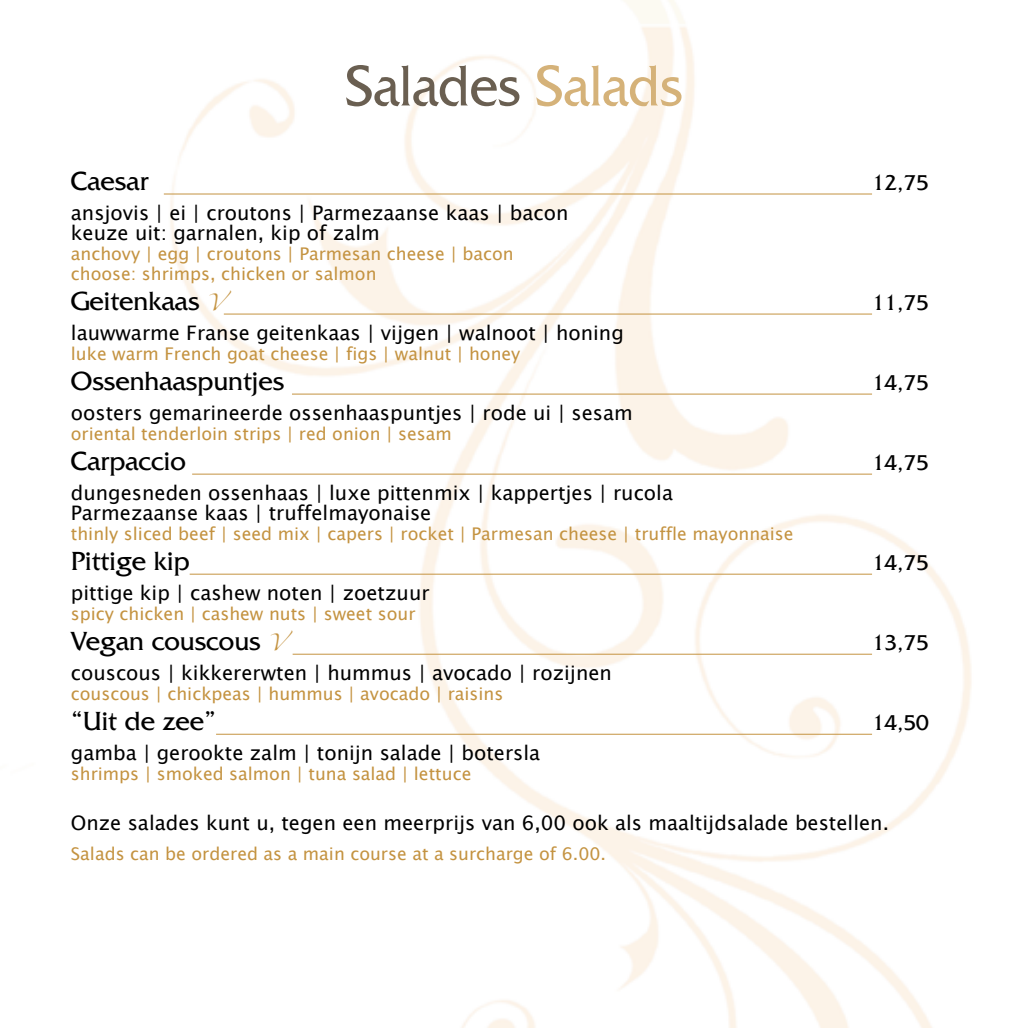
<style>
.page{position:relative;width:1028px;height:1028px;background:#fff}
.page>*{position:absolute;margin:0;border:0;box-sizing:border-box;transform-origin:0 0}
.t1{font:60px "Friz Quadrata Std";color:#6a5f51;scale:.9 1}
.t2{font:27.5px "Friz Quadrata Std";color:#000}
.t3{font:22.5px "Friz Quadrata Std";color:#000}
.t4{font:20px/20px "Lucida Grande";color:#000}
.t5{font:17.5px/20px "Lucida Grande";color:#c49341}
.s1{color:#d5b279}
.s2{font-family:"Zapfino";font-size:15px;color:#c49341}
</style>
<div class="page">
<img style="left:163px;top:0;width:809px;height:1028px">
<hr style="left:164px;top:194px;width:708px;height:1px;background:#c49341">
<hr style="left:224px;top:314px;width:648px;height:1px;background:#c49341">
<hr style="left:292px;top:394px;width:580px;height:1px;background:#c49341">
<hr style="left:192px;top:474px;width:680px;height:1px;background:#c49341">
<hr style="left:190px;top:574px;width:682px;height:1px;background:#c49341">
<hr style="left:293px;top:654px;width:579px;height:1px;background:#c49341">
<hr style="left:216px;top:734px;width:656px;height:1px;background:#c49341">
<h1 class="t1" style="left:345px;top:52px;width:376px">Salades <span class="s1">Salads</span></h1>
<h2 class="t2" style="left:71px;top:166px;width:79px">Caesar</h2>
<p class="t3" style="left:872px;top:170px;width:58px">12,75</p>
<p class="t4" style="left:71px;top:203px;width:499px">ansjovis | ei | croutons | Parmezaanse kaas | bacon keuze uit: garnalen, kip of zalm</p>
<p class="t5" style="left:71px;top:244px;width:444px">anchovy | egg | croutons | Parmesan cheese | bacon choose: shrimps, chicken or salmon</p>
<h2 class="t2" style="left:71px;top:286px;width:162px">Geitenkaas <span class="s2">V</span></h2>
<p class="t3" style="left:872px;top:290px;width:58px">11,75</p>
<p class="t4" style="left:71px;top:323px;width:554px">lauwwarme Franse geitenkaas | vijgen | walnoot | honing</p>
<p class="t5" style="left:71px;top:344px;width:451px">luke warm French goat cheese | figs | walnut | honey</p>
<h2 class="t2" style="left:71px;top:366px;width:215px">Ossenhaaspuntjes</h2>
<p class="t3" style="left:872px;top:370px;width:58px">14,75</p>
<p class="t4" style="left:71px;top:403px;width:563px">oosters gemarineerde ossenhaaspuntjes | rode ui | sesam</p>
<p class="t5" style="left:71px;top:424px;width:382px">oriental tenderloin strips | red onion | sesam</p>
<h2 class="t2" style="left:71px;top:446px;width:116px">Carpaccio</h2>
<p class="t3" style="left:872px;top:450px;width:58px">14,75</p>
<p class="t4" style="left:71px;top:483px;width:603px">dungesneden ossenhaas | luxe pittenmix | kappertjes | rucola<br>Parmezaanse kaas | truffelmayonaise</p>
<p class="t5" style="left:71px;top:524px;width:724px">thinly sliced beef | seed mix | capers | rocket | Parmesan cheese | truffle mayonnaise</p>
<h2 class="t2" style="left:71px;top:546px;width:120px">Pittige kip</h2>
<p class="t3" style="left:872px;top:550px;width:58px">14,75</p>
<p class="t4" style="left:71px;top:583px;width:360px">pittige kip | cashew noten | zoetzuur</p>
<p class="t5" style="left:71px;top:604px;width:346px">spicy chicken | cashew nuts | sweet sour</p>
<h2 class="t2" style="left:71px;top:626px;width:223px">Vegan couscous <span class="s2">V</span></h2>
<p class="t3" style="left:872px;top:630px;width:58px">13,75</p>
<p class="t4" style="left:71px;top:663px;width:542px">couscous | kikkererwten | hummus | avocado | rozijnen</p>
<p class="t5" style="left:71px;top:684px;width:434px">couscous | chickpeas | hummus | avocado | raisins</p>
<h2 class="t2" style="left:71px;top:706px;width:147px">“Uit de zee”</h2>
<p class="t3" style="left:872px;top:710px;width:58px">14,50</p>
<p class="t4" style="left:71px;top:743px;width:471px">gamba | gerookte zalm | tonijn salade | botersla</p>
<p class="t5" style="left:71px;top:764px;width:402px">shrimps | smoked salmon | tuna salad | lettuce</p>
<p class="t4" style="left:71px;top:813px;width:819px">Onze salades kunt u, tegen een meerprijs van 6,00 ook als maaltijdsalade bestellen.</p>
<p class="t5" style="left:71px;top:844px;width:536px">Salads can be ordered as a main course at a surcharge of 6.00.</p>
</div>
